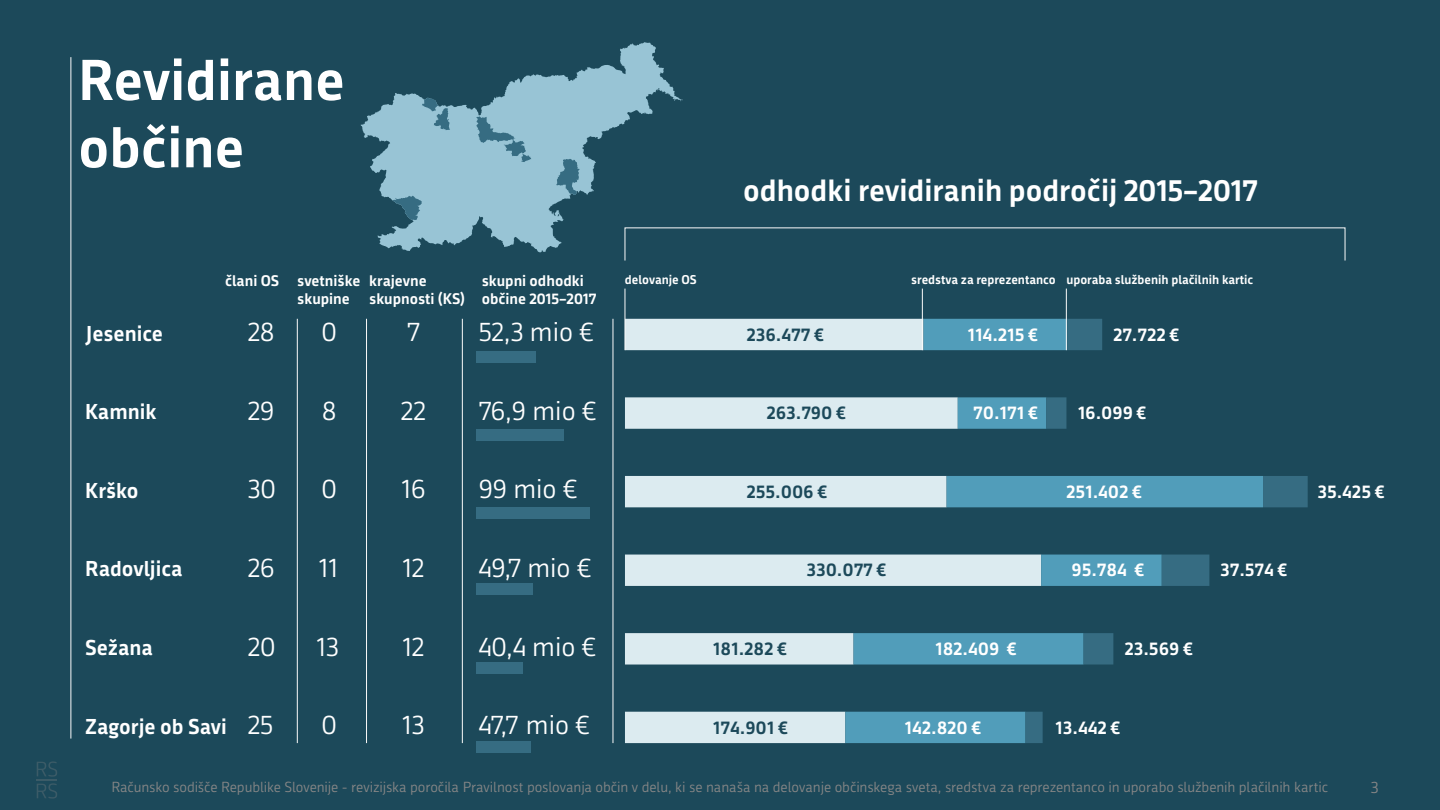
<style>
.page{position:relative;width:1440px;height:810px;background:#1c495a}
.page>*{position:absolute;margin:0;border:0;box-sizing:border-box;transform-origin:0 0}
.t1{font:700 56.1px/67.3px "Republika";color:#fff}
.t2{font:700 30px "Republika";color:#fff}
.t3{font:26.25px "Republika";color:#fff}
.t4{font:700 21px "Republika";color:#fff}
.t5{font:700 17.92px "Republika";letter-spacing:.03em;color:#fff}
.t6{font:700 17.92px "Republika";letter-spacing:.03em;color:#1c495a}
.t7{font:15.98px "Republika";color:#868686}
.t8{font:700 15px/18px "Republika";color:#fff}
.t9{font:14.25px "Republika";letter-spacing:-.005em;color:#868686}
.t10{font:700 12.38px "Republika";color:#fff}
</style>
<div class="page">
<svg style="left:37px;top:761px;width:20px;height:16px"></svg>
<hr style="left:37px;top:779px;width:20px;height:2px;background:#868686">
<svg style="left:37px;top:783px;width:20px;height:16px"></svg>
<svg style="left:361px;top:42px;width:322px;height:210px"></svg>
<svg style="left:393px;top:196px;width:29px;height:24px"></svg>
<svg style="left:556px;top:159px;width:24px;height:36px"></svg>
<svg style="left:422px;top:98px;width:28px;height:32px"></svg>
<svg style="left:476px;top:116px;width:55px;height:46px;background:#7dabbe"></svg>
<svg style="left:625px;top:319px;width:220px;height:424px"></svg>
<svg style="left:845px;top:319px;width:181px;height:424px"></svg>
<svg style="left:1026px;top:319px;width:282px;height:424px"></svg>
<hr style="left:625px;top:289px;width:1px;height:61px;background:#fafafa">
<hr style="left:922px;top:289px;width:1px;height:61px;background:#fafafa">
<hr style="left:1066px;top:289px;width:1px;height:61px;background:#fafafa">
<hr style="left:71px;top:57px;width:1px;height:682px;background:#fafafa">
<hr style="left:297px;top:319px;width:1px;height:424px;background:#fafafa">
<hr style="left:366px;top:319px;width:1px;height:424px;background:#fafafa">
<hr style="left:613px;top:319px;width:1px;height:424px;background:#fafafa">
<hr style="left:462px;top:319px;width:1px;height:424px;background:#fafafa">
<div style="left:476px;top:352px;width:60px;height:11px;background:#366c82"></div>
<div style="left:476px;top:429px;width:88px;height:12px;background:#366c82"></div>
<div style="left:476px;top:507px;width:114px;height:11px;background:#366c82"></div>
<div style="left:476px;top:583px;width:57px;height:11px;background:#366c82"></div>
<div style="left:476px;top:662px;width:47px;height:12px;background:#366c82"></div>
<div style="left:476px;top:742px;width:55px;height:11px;background:#366c82"></div>
<h1 class="t1" style="left:78px;top:47px;width:268px">Revidirane občine</h1>
<h2 class="t2" style="left:743px;top:173px;width:516px">odhodki revidiranih področij 2015–2017</h2>
<p class="t8" style="left:297px;top:272px;width:65px">svetniške skupine</p>
<p class="t8" style="left:369px;top:272px;width:97px">krajevne skupnosti (KS)</p>
<p class="t8" style="left:482px;top:272px;width:116px">skupni odhodki občine 2015–2017</p>
<p class="t10" style="left:625px;top:272px;width:73px">delovanje OS</p>
<p class="t10" style="left:911px;top:272px;width:344px">sredstva za reprezentanco uporaba službenih plačilnih kartic</p>
<p class="t6" style="left:747px;top:324px;width:78px">236.477 €</p>
<p class="t5" style="left:968px;top:324px;width:72px">114.215 €</p>
<p class="t5" style="left:1113px;top:324px;width:67px">27.722 €</p>
<p class="t8" style="left:225px;top:272px;width:56px">člani OS</p>
<h3 class="t3" style="left:479px;top:317px;width:117px">52,3 mio €</h3>
<h3 class="t4" style="left:86px;top:321px;width:79px">Jesenice</h3>
<h3 class="t3" style="left:248px;top:317px;width:28px">28</h3>
<h3 class="t3" style="left:407px;top:317px;width:14px">7</h3>
<h3 class="t3" style="left:321px;top:317px;width:17px">0</h3>
<h3 class="t4" style="left:85px;top:399px;width:73px">Kamnik</h3>
<h3 class="t3" style="left:248px;top:395px;width:28px">29</h3>
<h3 class="t3" style="left:322px;top:395px;width:16px">8</h3>
<h3 class="t3" style="left:401px;top:395px;width:26px">22</h3>
<h3 class="t3" style="left:479px;top:395px;width:119px">76,9 mio €</h3>
<p class="t6" style="left:767px;top:402px;width:81px">263.790 €</p>
<p class="t5" style="left:974px;top:402px;width:66px">70.171 €</p>
<p class="t5" style="left:1078px;top:402px;width:70px">16.099 €</p>
<h3 class="t4" style="left:85px;top:478px;width:55px">Krško</h3>
<h3 class="t3" style="left:248px;top:474px;width:30px">30</h3>
<h3 class="t3" style="left:321px;top:474px;width:17px">0</h3>
<h3 class="t3" style="left:401px;top:474px;width:25px">16</h3>
<h3 class="t3" style="left:479px;top:474px;width:100px">99 mio €</h3>
<p class="t6" style="left:747px;top:481px;width:82px">255.006 €</p>
<p class="t5" style="left:1066px;top:481px;width:77px">251.402 €</p>
<p class="t5" style="left:1318px;top:481px;width:68px">35.425 €</p>
<h3 class="t4" style="left:85px;top:557px;width:99px">Radovljica</h3>
<h3 class="t3" style="left:248px;top:552px;width:28px">26</h3>
<h3 class="t3" style="left:319px;top:552px;width:21px">11</h3>
<h3 class="t3" style="left:402px;top:552px;width:24px">12</h3>
<h3 class="t3" style="left:479px;top:552px;width:114px">49,7 mio €</h3>
<p class="t6" style="left:807px;top:560px;width:81px">330.077 €</p>
<p class="t5" style="left:1072px;top:560px;width:74px">95.784 €</p>
<p class="t5" style="left:1221px;top:560px;width:68px">37.574 €</p>
<h3 class="t4" style="left:85px;top:635px;width:69px">Sežana</h3>
<h3 class="t3" style="left:248px;top:631px;width:29px">20</h3>
<h3 class="t3" style="left:317px;top:631px;width:24px">13</h3>
<h3 class="t3" style="left:402px;top:631px;width:24px">12</h3>
<h3 class="t3" style="left:479px;top:631px;width:119px">40,4 mio €</h3>
<p class="t6" style="left:713px;top:638px;width:75px">181.282 €</p>
<p class="t5" style="left:935px;top:638px;width:83px">182.409 €</p>
<p class="t5" style="left:1125px;top:638px;width:69px">23.569 €</p>
<h3 class="t4" style="left:85px;top:714px;width:143px">Zagorje ob Savi</h3>
<h3 class="t3" style="left:248px;top:710px;width:27px">25</h3>
<h3 class="t3" style="left:321px;top:710px;width:17px">0</h3>
<h3 class="t3" style="left:402px;top:710px;width:24px">13</h3>
<h3 class="t3" style="left:479px;top:710px;width:113px">47,7 mio €</h3>
<p class="t6" style="left:713px;top:717px;width:76px">174.901 €</p>
<p class="t5" style="left:905px;top:717px;width:78px">142.820 €</p>
<p class="t5" style="left:1056px;top:717px;width:66px">13.442 €</p>
<p class="t9" style="left:112px;top:779px;width:1219px">Računsko sodišče Republike Slovenije - revizijska poročila Pravilnost poslovanja občin v delu, ki se nanaša na delovanje občinskega sveta, sredstva za reprezentanco in uporabo službenih plačilnih kartic</p>
<p class="t7" style="left:1371px;top:778px;width:9px">3</p>
</div>
